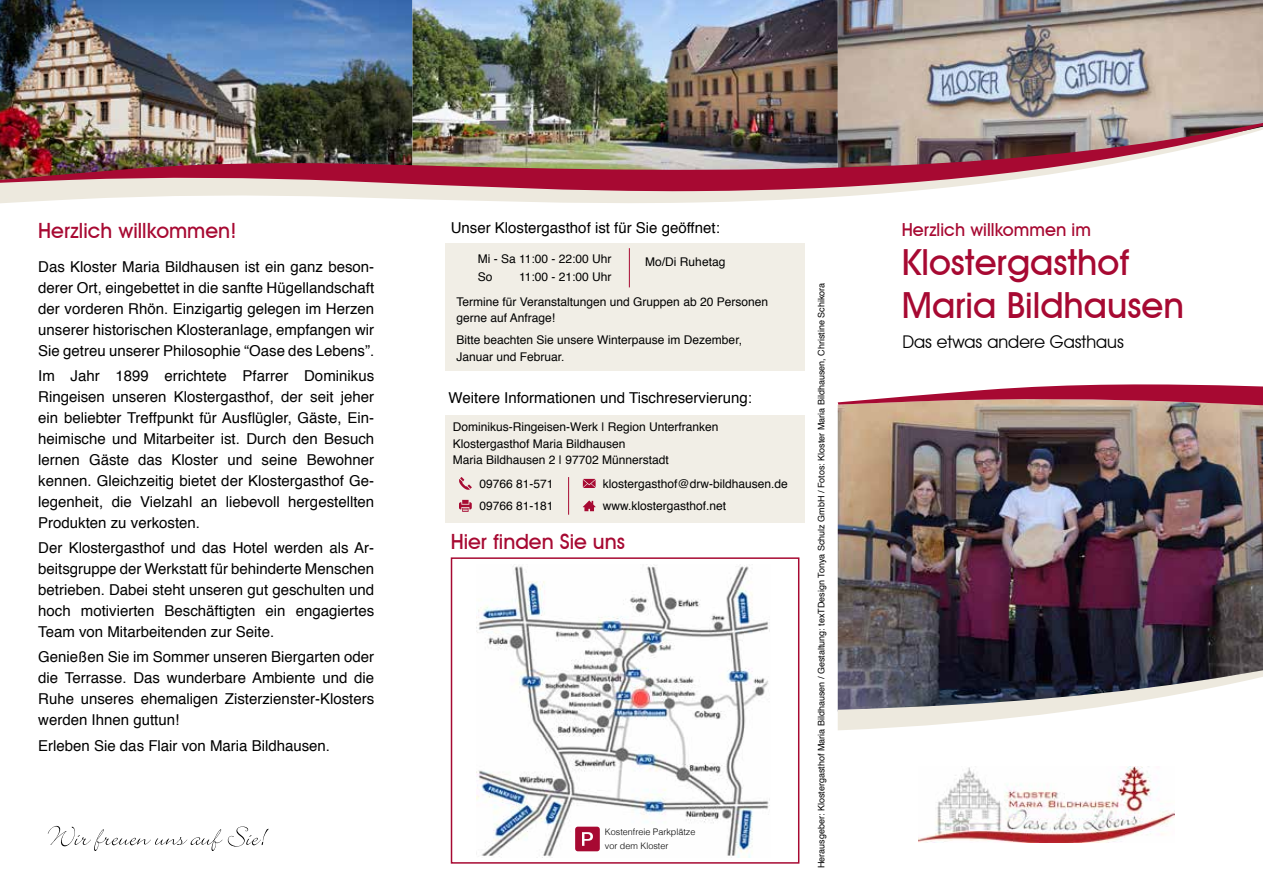
<style>
.page{position:relative;width:1263px;height:893px;background:#fff}
.page>*{position:absolute;margin:0;border:0;box-sizing:border-box;transform-origin:0 0}
.t1{font:500 36px/43.5px "Avant Garde IT Cby BT";color:#a70932}
.t2{font:500 21px "Avant Garde IT Cby BT";color:#a70932}
.t3{font:500 18px "Avant Garde IT Cby BT";color:#a70932}
.t4{font:17.55px "Avant Garde IT Cby BT";color:#000}
.t5{font:15px/21px "Helvetica";color:#000;text-align:justify}
.t6{font:12px/22.2px "Helvetica";color:#000}
.t7{font:9px "Helvetica";color:#000}
.t8{font:300 9px/13.5px "Helvetica";color:#000}
</style>
<div class="page">
<img style="left:838px;top:0;width:425px;height:121px">
<img style="left:0;top:0;width:412px;height:121px">
<img style="left:412px;top:0;width:426px;height:121px">
<div style="left:445px;top:244px;width:360px;height:127px;background:#f1eee6"></div>
<div style="left:445px;top:415px;width:360px;height:107px;background:#f1eee6"></div>
<img style="left:476px;top:565px;width:294px;height:293px">
<div style="left:451px;top:557px;width:348px;height:307px;border:2px solid #a70932"></div>
<svg style="left:0;top:192px;width:897px;height:11px;fill:#ede9de"></svg>
<img style="left:0;top:121px;width:1263px;height:71px">
<img style="left:838px;top:413px;width:425px;height:242px">
<svg style="left:838px;top:384px;width:425px;height:29px"></svg>
<svg style="left:838px;top:655px;width:425px;height:75px"></svg>
<img style="left:918px;top:766px;width:257px;height:77px">
<hr style="left:568px;top:477px;width:1px;height:38px;background:#a70932">
<hr style="left:629px;top:248px;width:1px;height:39px;background:#a70932">
<svg style="left:459px;top:477px;width:13px;height:13px"></svg>
<svg style="left:459px;top:500px;width:13px;height:12px"></svg>
<svg style="left:583px;top:479px;width:13px;height:9px"></svg>
<svg style="left:583px;top:500px;width:13px;height:11px"></svg>
<svg style="left:575px;top:827px;width:25px;height:24px"></svg>
<svg style="left:48px;top:826px;width:221px;height:25px"></svg>
<h2 class="t2" style="left:38px;top:218px;width:200px">Herzlich willkommen!</h2>
<p class="t5" style="left:451px;top:218px;width:271px">Unser Klostergasthof ist für Sie geöffnet:</p>
<p class="t5" style="left:38px;top:256px;width:337px">Das Kloster Maria Bildhausen ist ein ganz beson&shy;derer Ort, eingebettet in die sanfte Hügellandschaft der vorderen Rhön. Einzigartig gelegen im Herzen unserer historischen Klosteranlage, empfangen wir Sie getreu unserer Philosophie “Oase des Lebens”.</p>
<p class="t5" style="left:38px;top:365px;width:337px">Im Jahr 1899 errichtete Pfarrer Dominikus Ringeisen unseren Klostergasthof, der seit jeher ein beliebter Treffpunkt für Ausflügler, Gäste, Ein&shy;heimische und Mitarbeiter ist. Durch den Besuch lernen Gäste das Kloster und seine Bewohner kennen. Gleichzeitig bietet der Klostergasthof Ge&shy;legenheit, die Vielzahl an liebevoll hergestellten Produkten zu verkosten.</p>
<p class="t5" style="left:38px;top:538px;width:337px">Der Klostergasthof und das Hotel werden als Ar&shy;beitsgruppe der Werkstatt für behinderte Menschen betrieben. Dabei steht unseren gut geschulten und hoch motivierten Beschäftigten ein engagiertes Team von Mitarbeitenden zur Seite.</p>
<p class="t5" style="left:38px;top:647px;width:337px">Genießen Sie im Sommer unseren Biergarten oder die Terrasse. Das wunderbare Ambiente und die Ruhe unseres ehemaligen Zisterzienster-Klosters werden Ihnen guttun!</p>
<p class="t5" style="left:38px;top:735px;width:293px">Erleben Sie das Flair von Maria Bildhausen.</p>
<p class="t6" style="left:478px;top:248px;width:135px">Mi - Sa 11:00 - 22:00 Uhr</p>
<p class="t6" style="left:645px;top:251px;width:82px">Mo/Di Ruhetag</p>
<p class="t6" style="left:478px;top:266px;width:16px">So</p>
<p class="t6" style="left:519px;top:266px;width:94px">11:00 - 21:00 Uhr</p>
<p class="t6" style="left:456px;top:294px;width:313px;line-height:16.5px">Termine für Veranstaltungen und Gruppen ab 20 Personen gerne auf Anfrage!</p>
<p class="t6" style="left:456px;top:332px;width:287px;line-height:16.5px">Bitte beachten Sie unsere Winterpause im Dezember,<br>Januar und Februar.</p>
<p class="t5" style="left:449px;top:388px;width:305px">Weitere Informationen und Tischreservierung:</p>
<p class="t6" style="left:453px;top:419px;width:267px;line-height:16.2px">Dominikus-Ringeisen-Werk | Region Unterfranken<br>Klostergasthof Maria Bildhausen<br>Maria Bildhausen 2 | 97702 Münnerstadt</p>
<p class="t6" style="left:603px;top:473px;width:186px">klostergasthof@drw-bildhausen.de www.klostergasthof.net</p>
<p class="t6" style="left:479px;top:473px;width:76px">09766 81-571<br>09766 81-181</p>
<h2 class="t2" style="left:451px;top:529px;width:176px">Hier finden Sie uns</h2>
<p class="t8" style="left:605px;top:825px;width:92px">Kostenfreie Parkplätze vor dem Kloster</p>
<p class="t7" style="left:814px;top:868px;width:587px;rotate:-90deg">Herausgeber: Klostergasthof Maria Bildhausen / Gestaltung: texTDesign Tonya Schulz GmbH / Fotos: Kloster Maria Bildhausen, Christine Schikora</p>
<p class="t3" style="left:902px;top:218px;width:191px">Herzlich willkommen im</p>
<h1 class="t1" style="left:902px;top:240px;width:284px">Klostergasthof<br>Maria Bildhausen</h1>
<p class="t4" style="left:902px;top:331px;width:223px">Das etwas andere Gasthaus</p>
</div>
